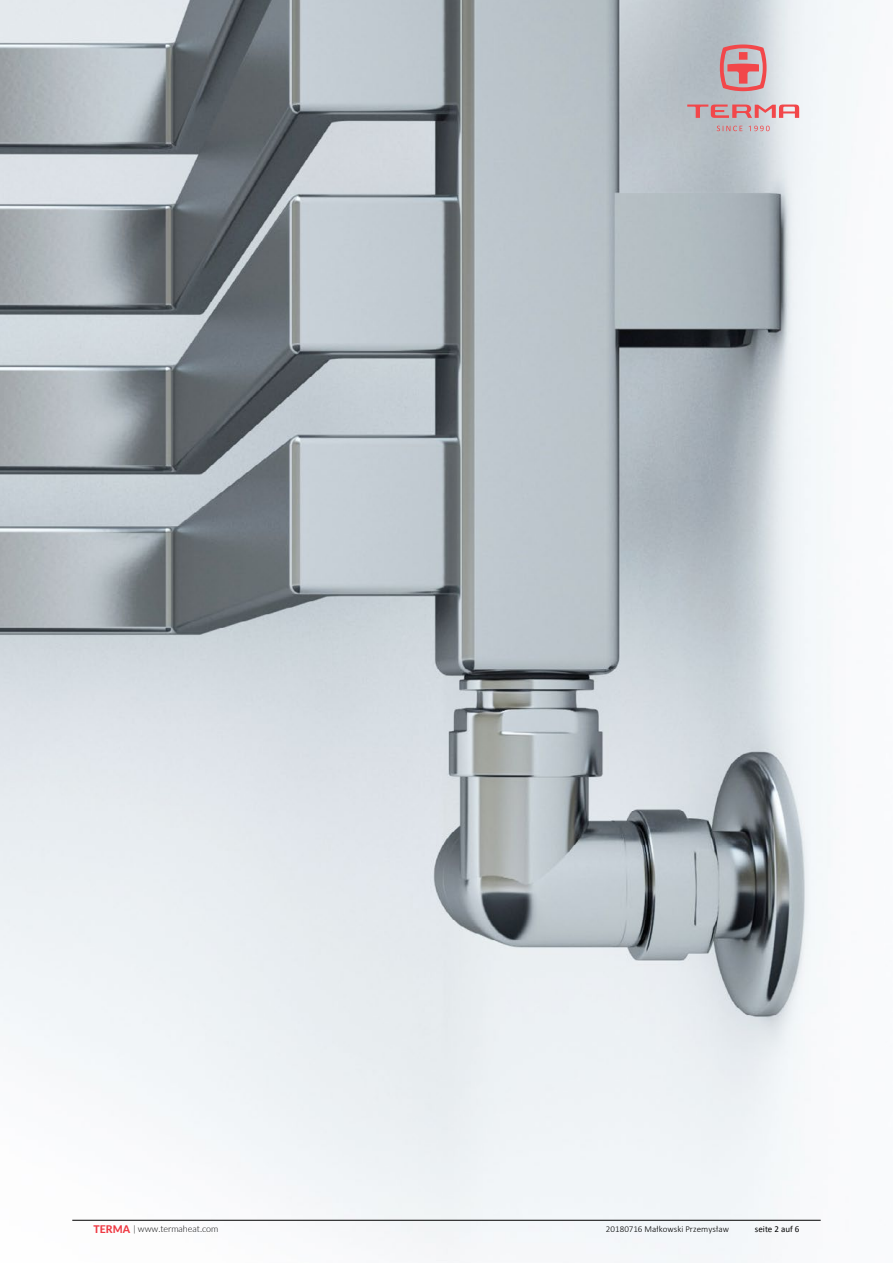
<style>
.page{position:relative;width:893px;height:1263px;background:#fff}
.page>*{position:absolute;margin:0;border:0;box-sizing:border-box;transform-origin:0 0}
.t1{font:300 9px "Calibri";letter-spacing:.005em;color:#000}
.t2{font:300 9px "Lato";color:#000}
.t3{font:9px "Calibri";color:#000}
.s1{font-weight:800;font-size:10.5px;color:#ef3a44}
</style>
<div class="page">
<img style="left:0;top:0;width:870px;height:1263px">
<hr style="left:72px;top:1220px;width:749px;height:1px;background:#000">
<svg style="left:720px;top:44px;width:46px;height:47px;background:#d48a8f"></svg>
<svg style="left:687px;top:105px;width:112px;height:13px"></svg>
<svg style="left:717px;top:126px;width:25px;height:5px"></svg>
<svg style="left:749px;top:126px;width:21px;height:5px"></svg>
<p class="t2" style="left:94px;top:1222px;width:126px"><span class="s1">TERMA</span> | www.termaheat.com</p>
<p class="t1" style="left:606px;top:1223px;width:125px">20180716 Małkowski Przemysław</p>
<p class="t3" style="left:755px;top:1223px;width:46px">seite 2 auf 6</p>
</div>
